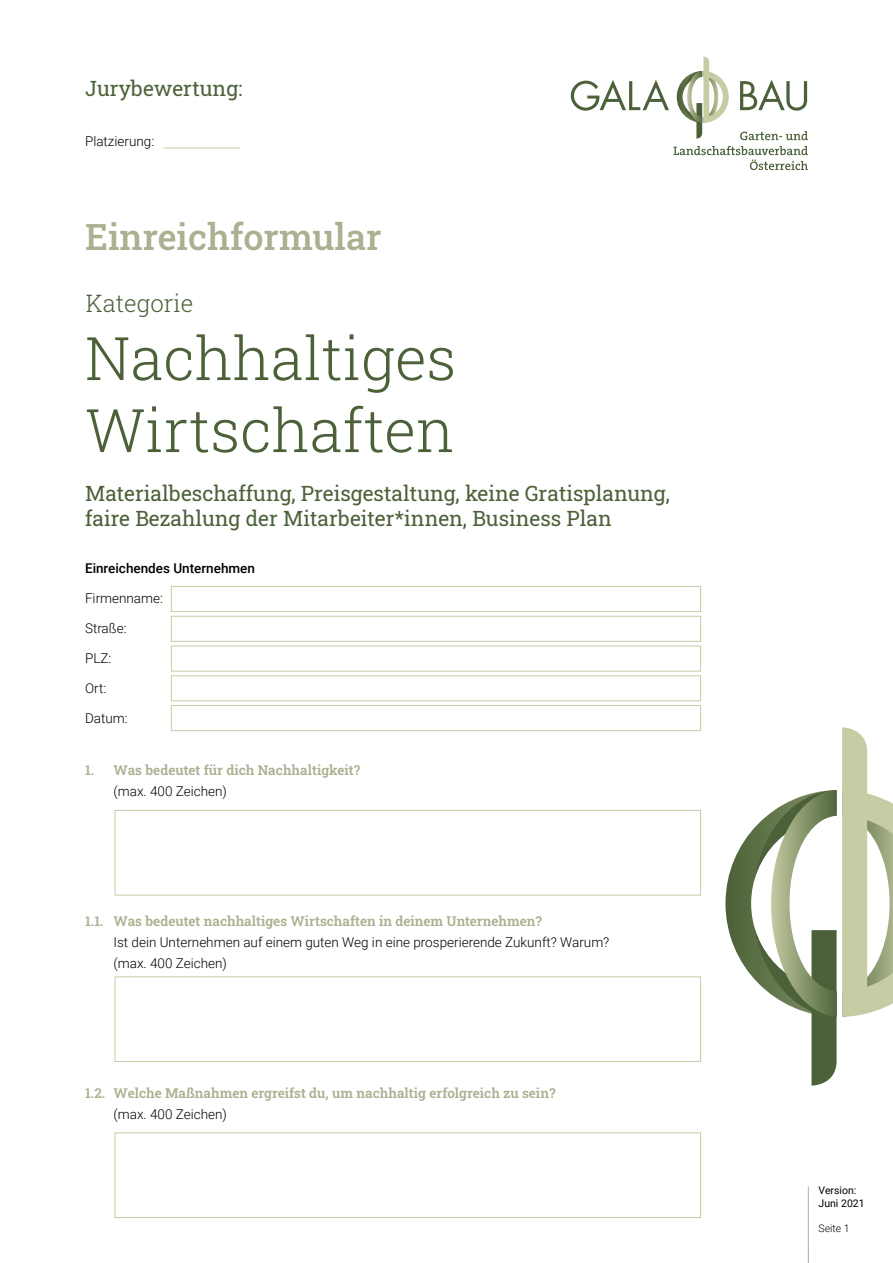
<style>
.page{position:relative;width:893px;height:1263px;background:#fff}
.page>*{position:absolute;margin:0;border:0;box-sizing:border-box;transform-origin:0 0}
.t1{font:300 60px/72px "Roboto Slab";color:#4c6139}
.t2{font:500 36px "Roboto Slab";color:#abb090}
.t3{font:300 24px "Roboto Slab";color:#4c6139}
.t4{font:21px/25.2px "Roboto Slab";color:#4c6139}
.t5{font:300 13.5px/21px "Roboto";color:#000}
.t6{font:600 13.5px "Roboto Slab";color:#abb090}
.t7{font:500 13.5px "Roboto";color:#000}
.t8{font:10.5px/12.6px "Roboto";color:#000}
.t9{font:300 10.5px "Roboto";color:#000}
</style>
<div class="page">
<hr style="left:808px;top:1186px;width:1px;height:77px;background:#4c6139">
<svg style="left:673px;top:146px;width:135px;height:24px"></svg>
<svg style="left:571px;top:57px;width:237px;height:83px"></svg>
<svg style="left:725px;top:727px;width:168px;height:358px"></svg>
<div style="left:115px;top:810px;width:586px;height:85px;border:1px solid #c7cca5"></div>
<div style="left:115px;top:976px;width:586px;height:86px;border:1px solid #c7cca5"></div>
<div style="left:115px;top:1133px;width:586px;height:85px;border:1px solid #c7cca5"></div>
<div style="left:171px;top:586px;width:530px;height:26px;border:1px solid #c7cca5"></div>
<div style="left:171px;top:616px;width:530px;height:25px;border:1px solid #c7cca5"></div>
<div style="left:171px;top:646px;width:530px;height:25px;border:1px solid #c7cca5"></div>
<div style="left:171px;top:675px;width:530px;height:26px;border:1px solid #c7cca5"></div>
<div style="left:171px;top:705px;width:530px;height:26px;border:1px solid #c7cca5"></div>
<hr style="left:164px;top:148px;width:76px;height:1px;background:#c7cca5">
<h3 class="t4" style="left:85px;top:76px;width:159px">Jurybewertung:</h3>
<p class="t5" style="left:85px;top:130px;width:71px">Platzierung:</p>
<h2 class="t2" style="left:85px;top:212px;width:298px">Einreichformular</h2>
<h3 class="t3" style="left:86px;top:287px;width:109px">Kategorie</h3>
<h1 class="t1" style="left:85px;top:321px;width:373px">Nachhaltiges<br>Wirtschaften</h1>
<h3 class="t4" style="left:85px;top:480px;width:586px">Materialbeschaffung, Preisgestaltung, keine Gratisplanung, faire Bezahlung der Mitarbeiter*innen, Business Plan</h3>
<p class="t7" style="left:85px;top:559px;width:171px">Einreichendes Unternehmen</p>
<p class="t5" style="left:85px;top:587px;width:79px">Firmenname:</p>
<p class="t5" style="left:85px;top:617px;width:43px">Straße:</p>
<p class="t5" style="left:85px;top:647px;width:28px">PLZ:</p>
<p class="t5" style="left:85px;top:677px;width:23px">Ort:</p>
<p class="t5" style="left:85px;top:707px;width:44px">Datum:</p>
<p class="t6" style="left:85px;top:761px;width:277px">1. Was bedeutet für dich Nachhaltigkeit?</p>
<p class="t5" style="left:114px;top:781px;width:115px">(max. 400 Zeichen)</p>
<p class="t6" style="left:85px;top:912px;width:458px">1.1. Was bedeutet nachhaltiges Wirtschaften in deinem Unternehmen?</p>
<p class="t5" style="left:114px;top:931px;width:497px">Ist dein Unternehmen auf einem guten Weg in eine prosperierende Zukunft? Warum? (max. 400 Zeichen)</p>
<p class="t6" style="left:85px;top:1083px;width:472px">1.2. Welche Maßnahmen ergreifst du, um nachhaltig erfolgreich zu sein?</p>
<p class="t5" style="left:114px;top:1103px;width:115px">(max. 400 Zeichen)</p>
<p class="t8" style="left:819px;top:1184px;width:48px">Version:<br>Juni 2021</p>
<p class="t9" style="left:819px;top:1221px;width:33px">Seite 1</p>
</div>
